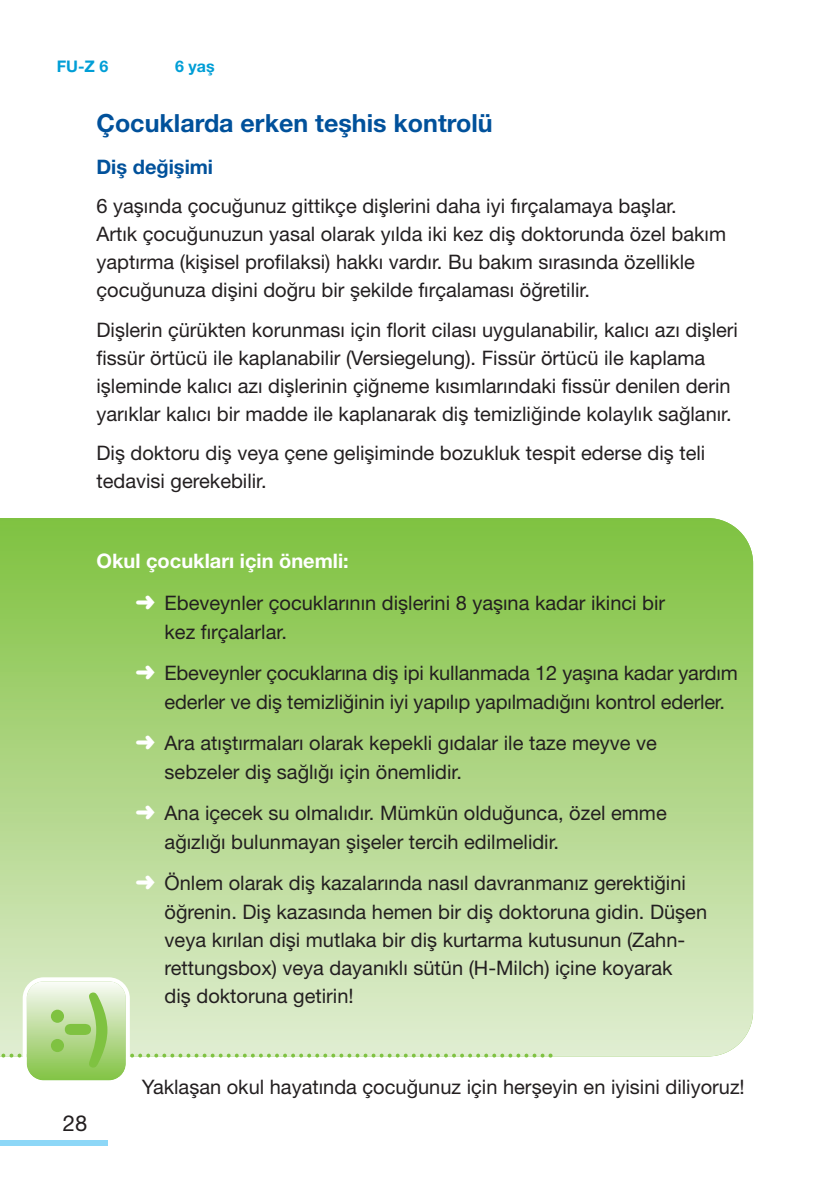
<style>
.page{position:relative;width:840px;height:1191px;background:#fff}
.page>*{position:absolute;margin:0;border:0;box-sizing:border-box;transform-origin:0 0}
.t1{font:700 80px "Helvetica Rounded";color:#7fc241}
.t2{font:700 25px "Helvetica Neue";color:#01519b}
.t3{font:22px "Helvetica Neue";color:#231f20}
.t4{font:20px/28px "Helvetica Neue";color:#231f20}
.t5{font:700 20px "Helvetica Neue";color:#01519b}
.t6{font:700 16px "Helvetica Neue";color:#009ed6}
.s1{font-weight:700;color:#fff}
.s2{font-family:"Gamesncardz Dings";font-size:18px;color:#fff}
</style>
<div class="page">
<svg style="left:0;top:518px;width:752px;height:538px;background:#abd480"></svg>
<div style="left:0;top:1140px;width:108px;height:5px;background:#8dd7f7"></div>
<svg style="left:0;top:977px;width:552px;height:104px"></svg>
<p class="t6" style="left:57px;top:54px;width:53px">FU-Z 6</p>
<p class="t6" style="left:175px;top:54px;width:41px">6 yaş</p>
<p class="t2" style="left:96px;top:103px;width:397px">Çocuklarda erken teşhis kontrolü</p>
<p class="t5" style="left:96px;top:151px;width:118px">Diş değişimi</p>
<p class="t4" style="left:96px;top:193px;width:630px">6 yaşında çocuğunuz gittikçe dişlerini daha iyi fırçalamaya başlar.<br>Artık çocuğunuzun yasal olarak yılda iki kez diş doktorunda özel bakım yaptırma (kişisel profilaksi) hakkı vardır. Bu bakım sırasında özellikle çocuğunuza dişini doğru bir şekilde fırçalaması öğretilir.</p>
<p class="t4" style="left:96px;top:317px;width:642px">Dişlerin çürükten korunması için florit cilası uygulanabilir, kalıcı azı dişleri fissür örtücü ile kaplanabilir (Versiegelung). Fissür örtücü ile kaplama işleminde kalıcı azı dişlerinin çiğneme kısımlarındaki fissür denilen derin yarıklar kalıcı bir madde ile kaplanarak diş temizliğinde kolaylık sağlanır.</p>
<p class="t4" style="left:96px;top:440px;width:610px">Diş doktoru diş veya çene gelişiminde bozukluk tespit ederse diş teli tedavisi gerekebilir.</p>
<p class="t4" style="left:136px;top:541px;width:530px;line-height:41.4px;text-indent:-40px"><span class="s1">Okul çocukları için önemli:<br></span><span class="s2">p</span> Ebeveynler çocuklarının dişlerini 8 yaşına kadar ikinci bir</p>
<p class="t4" style="left:136px;top:612px;width:603px;line-height:41.2px;text-indent:28px">kez fırçalarlar.<br><span class="s2">p</span> Ebeveynler çocuklarına diş ipi kullanmada 12 yaşına kadar yardım</p>
<p class="t4" style="left:136px;top:682px;width:590px;line-height:41.2px;text-indent:28px">ederler ve diş temizliğinin iyi yapılıp yapılmadığını kontrol ederler. <span class="s2">p</span> Ara atıştırmaları olarak kepekli gıdalar ile taze meyve ve</p>
<p class="t4" style="left:136px;top:752px;width:532px;line-height:41.2px;text-indent:28px">sebzeler diş sağlığı için önemlidir.<br><span class="s2">p</span> Ana içecek su olmalıdır. Mümkün olduğunca, özel emme</p>
<p class="t4" style="left:136px;top:822px;width:551px;line-height:41.2px;text-indent:28px">ağızlığı bulunmayan şişeler tercih edilmelidir.<br><span class="s2">p</span> Önlem olarak diş kazalarında nasıl davranmanız gerektiğini</p>
<p class="t4" style="left:164px;top:899px;width:544px">öğrenin. Diş kazasında hemen bir diş doktoruna gidin. Düşen veya kırılan dişi mutlaka bir diş kurtarma kutusunun (Zahn&shy;rettungsbox) veya dayanıklı sütün (H-Milch) içine koyarak<br>diş doktoruna getirin!</p>
<h1 class="t1" style="left:45px;top:994px;width:69px">:-)</h1>
<p class="t3" style="left:63px;top:1107px;width:26px">28</p>
<p class="t4" style="left:142px;top:1073px;width:604px">Yaklaşan okul hayatında çocuğunuz için herşeyin en iyisini diliyoruz!</p>
</div>
